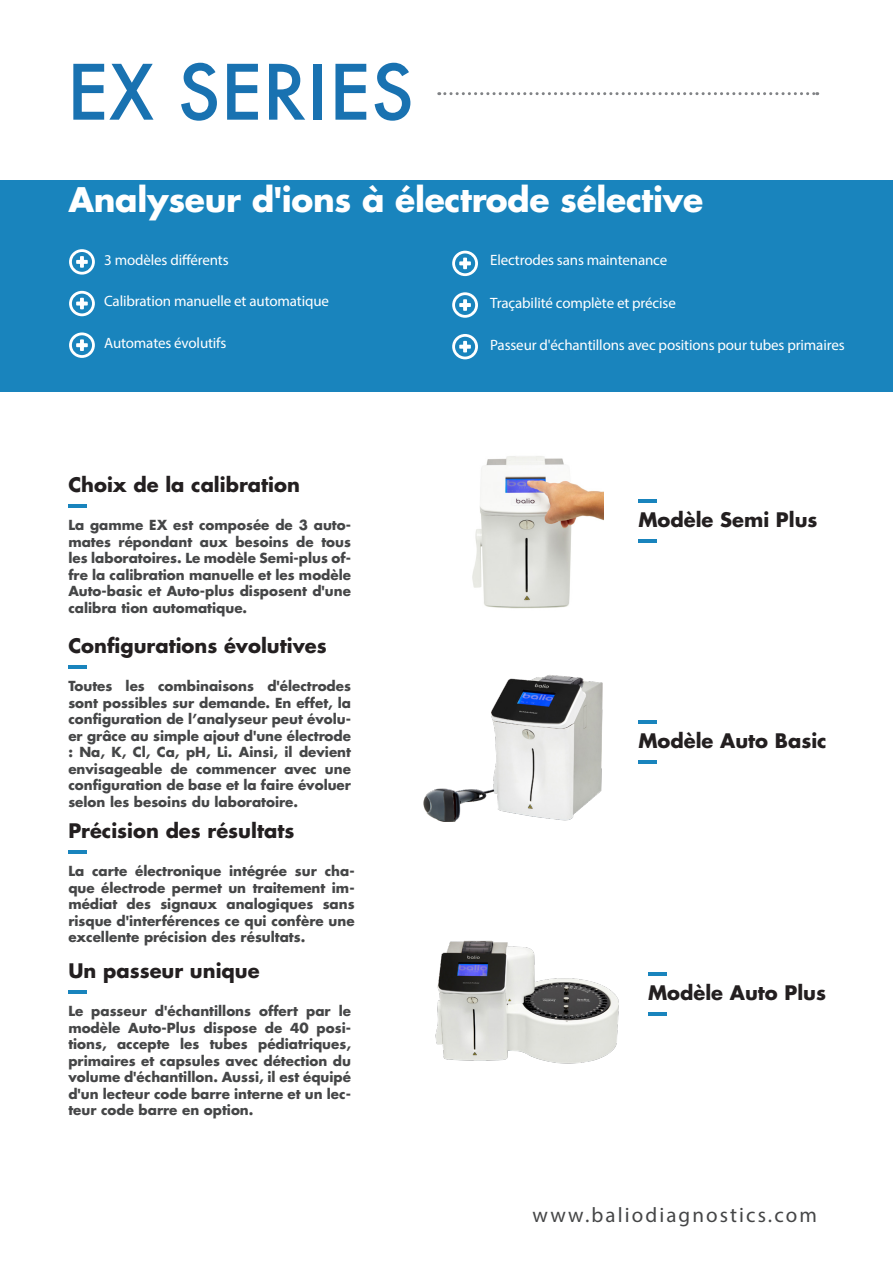
<style>
.page{position:relative;width:893px;height:1263px;background:#fff}
.page>*{position:absolute;margin:0;border:0;box-sizing:border-box;transform-origin:0 0}
.Lead{font:700 33px "Futura";letter-spacing:-.01em;color:#fff}
.t1{font:21px "Myriad Pro";letter-spacing:.1em;color:#454647}
.Paragaph_Small{font:700 19.5px "Futura";color:#231f20}
.Header_3{font:700 19.5px "Futura";color:#231f20}
.Paragraph{font:15px "Myriad Pro";letter-spacing:-.01em;color:#fff}
.Paragaph_Small-2{font:700 13.5px/16.5px "Futura";color:#454647;text-align:justify}
</style>
<div class="page">
<div style="left:0;top:180px;width:893px;height:212px;background:#1984bd"></div>
<svg style="left:439px;top:92px;width:379px;height:3px"></svg>
<hr style="left:68px;top:504px;width:19px;height:4px;background:#1984bd">
<hr style="left:68px;top:850px;width:19px;height:3px;background:#1984bd">
<hr style="left:68px;top:990px;width:19px;height:3px;background:#1984bd">
<hr style="left:68px;top:665px;width:19px;height:4px;background:#1984bd">
<svg style="left:73px;top:64px;width:80px;height:56px"></svg>
<svg style="left:181px;top:63px;width:36px;height:58px"></svg>
<svg style="left:227px;top:64px;width:31px;height:56px"></svg>
<svg style="left:269px;top:64px;width:36px;height:56px"></svg>
<div style="left:314px;top:64px;width:8px;height:56px;background:#1972b1"></div>
<svg style="left:335px;top:64px;width:31px;height:56px"></svg>
<svg style="left:375px;top:63px;width:35px;height:58px"></svg>
<img style="left:472px;top:456px;width:131px;height:153px">
<img style="left:423px;top:675px;width:180px;height:146px">
<hr style="left:638px;top:760px;width:19px;height:3px;background:#1984bd">
<hr style="left:638px;top:720px;width:19px;height:4px;background:#1984bd">
<hr style="left:638px;top:539px;width:19px;height:4px;background:#1984bd">
<hr style="left:638px;top:500px;width:19px;height:3px;background:#1984bd">
<hr style="left:648px;top:1012px;width:19px;height:3px;background:#1984bd">
<hr style="left:648px;top:972px;width:19px;height:4px;background:#1984bd">
<svg style="left:69px;top:249px;width:26px;height:26px"></svg>
<svg style="left:69px;top:291px;width:26px;height:25px"></svg>
<svg style="left:69px;top:332px;width:26px;height:26px"></svg>
<svg style="left:452px;top:251px;width:26px;height:25px"></svg>
<svg style="left:452px;top:292px;width:26px;height:26px"></svg>
<svg style="left:452px;top:334px;width:26px;height:25px"></svg>
<img style="left:435px;top:940px;width:184px;height:124px">
<p class="Lead" style="left:68px;top:177px;width:636px">Analyseur d'ions à électrode sélective</p>
<p class="Paragraph" style="left:104px;top:250px;width:126px">3 modèles différents</p>
<p class="Paragraph" style="left:104px;top:292px;width:226px">Calibration manuelle et automatique</p>
<p class="Paragraph" style="left:104px;top:333px;width:124px">Automates évolutifs</p>
<p class="Paragaph_Small" style="left:68px;top:472px;width:233px">Choix de la calibration</p>
<p class="Paragaph_Small-2" style="left:68px;top:517px;width:284px">La gamme EX est composée de 3 auto&shy;mates répondant aux besoins de tous les laboratoires. Le modèle Semi-plus of&shy;fre la calibration manuelle et les modèle Auto-basic et Auto-plus disposent d'une calibra tion automatique.</p>
<p class="Header_3" style="left:68px;top:633px;width:260px">Configurations évolutives</p>
<p class="Paragaph_Small-2" style="left:68px;top:678px;width:284px">Toutes les combinaisons d'électrodes sont possibles sur demande. En effet, la configuration de l’analyseur peut évolu&shy;er grâce au simple ajout d'une électrode : Na, K, Cl, Ca, pH, Li. Ainsi, il devient envisageable de commencer avec une configuration de base et la faire évoluer selon les besoins du laboratoire.</p>
<p class="Header_3" style="left:68px;top:818px;width:228px">Précision des résultats</p>
<p class="Paragaph_Small-2" style="left:68px;top:862px;width:288px">La carte électronique intégrée sur cha&shy;que électrode permet un traitement im&shy;médiat des signaux analogiques sans risque d'interférences ce qui confère une excellente précision des résultats.</p>
<p class="Header_3" style="left:68px;top:958px;width:193px">Un passeur unique</p>
<p class="Paragaph_Small-2" style="left:68px;top:1002px;width:284px">Le passeur d'échantillons offert par le modèle Auto-Plus dispose de 40 posi&shy;tions, accepte les tubes pédiatriques, primaires et capsules avec détection du volume d'échantillon. Aussi, il est équipé d'un lecteur code barre interne et un lec&shy;teur code barre en option.</p>
<p class="Paragraph" style="left:490px;top:251px;width:179px">Electrodes sans maintenance</p>
<p class="Paragraph" style="left:490px;top:294px;width:187px">Traçabilité complète et précise</p>
<p class="Paragraph" style="left:490px;top:336px;width:356px">Passeur d'échantillons avec positions pour tubes primaires</p>
<p class="Paragaph_Small" style="left:638px;top:507px;width:181px">Modèle Semi Plus</p>
<p class="Paragaph_Small" style="left:638px;top:728px;width:190px">Modèle Auto Basic</p>
<p class="Paragaph_Small" style="left:648px;top:980px;width:180px">Modèle Auto Plus</p>
<h2 class="t1" style="left:533px;top:1202px;width:286px">www.baliodiagnostics.com</h2>
</div>
